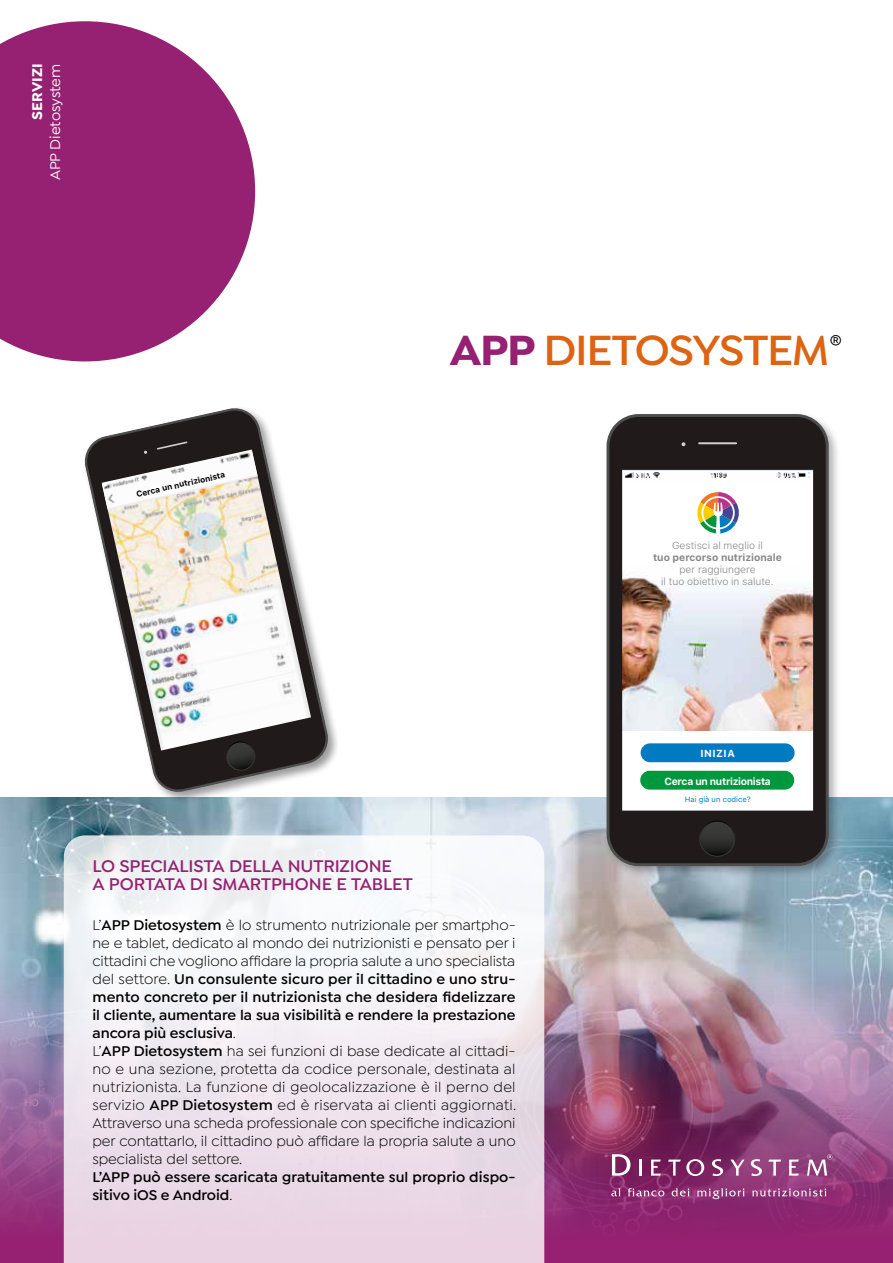
<style>
.page{position:relative;width:893px;height:1263px;background:#fff}
.page>*{position:absolute;margin:0;border:0;box-sizing:border-box;transform-origin:0 0}
.t1{font:600 45px "Isidora Sans";letter-spacing:-.035em;color:#dc6413}
.t2{font:30px "Isidora Sans";color:#000}
.t3{font:600 18px/18px "Isidora Sans";letter-spacing:-.005em;color:#962071}
.t4{font:15px/18px "Isidora Sans";color:#000}
.t5{font:600 15px/18px "Isidora Sans";letter-spacing:.005em;color:#000}
.t6{font:500 15px "Isidora Sans";color:#fff}
.t7{font:700 15px "Isidora Sans";color:#fff}
.t8{font:300 10.2px/11.7px "SF Pro Text";color:#878787;text-align:center}
.t9{font:700 10.2px "SF Pro Text";letter-spacing:-.03em;color:#fff}
.t10{font:700 10.2px "SF Pro Text";color:#878787}
.t11{font:700 8.25px "SF Pro Text";color:#000}
.t12{font:7.65px "SF Pro Text";color:#007bc2}
.s1{font-weight:700;color:#962071}
.s2{font-weight:600}
.s3{font-weight:400}
</style>
<div class="page">
<img style="left:0;top:797px;width:893px;height:160px">
<img style="left:0;top:957px;width:893px;height:306px">
<svg style="left:64px;top:835px;width:480px;height:428px"></svg>
<svg style="left:0;top:21px;width:255px;height:340px;fill:#962071"></svg>
<svg style="left:612px;top:1154px;width:18px;height:21px"></svg>
<hr style="left:639px;top:1159px;width:3px;height:16px;background:#fff">
<svg style="left:768px;top:1159px;width:13px;height:16px"></svg>
<svg style="left:668px;top:1159px;width:36px;height:17px"></svg>
<svg style="left:712px;top:1159px;width:11px;height:17px"></svg>
<svg style="left:751px;top:1159px;width:11px;height:17px"></svg>
<svg style="left:730px;top:1159px;width:15px;height:16px"></svg>
<svg style="left:651px;top:1159px;width:10px;height:16px"></svg>
<svg style="left:789px;top:1159px;width:10px;height:16px"></svg>
<svg style="left:807px;top:1154px;width:25px;height:21px"></svg>
<svg style="left:611px;top:1188px;width:215px;height:11px"></svg>
<div style="left:82px;top:406px;width:258px;height:398px;background:#000;opacity:.4"></div>
<svg style="left:85px;top:408px;width:243px;height:384px"></svg>
<svg style="left:156px;top:440px;width:33px;height:10px"></svg>
<svg style="left:225px;top:740px;width:31px;height:32px"></svg>
<img style="left:102px;top:450px;width:156px;height:59px">
<div style="left:604px;top:411px;width:237px;height:468px;background:#000;opacity:.3"></div>
<div style="left:607px;top:414px;width:222px;height:452px;border:6px solid #4d4d4d;border-radius:29px"></div>
<svg style="left:609px;top:417px;width:217px;height:446px"></svg>
<hr style="left:699px;top:442px;width:37px;height:2px;background:#d4d3d3">
<svg style="left:682px;top:442px;width:3px;height:4px"></svg>
<svg style="left:700px;top:821px;width:35px;height:35px"></svg>
<div style="left:699px;top:821px;width:36px;height:35px;border:1px solid #fff;border-radius:50%"></div>
<p class="t7" style="left:28px;top:120px;width:57px;rotate:-90deg">SERVIZI</p>
<p class="t6" style="left:47px;top:180px;width:118px;rotate:-90deg">APP Dietosystem</p>
<p class="t11" style="left:135px;top:490px;width:92px;rotate:-13deg">Cerca un nutrizionista</p>
<h2 class="t2" style="left:829px;top:328px;width:15px">®</h2>
<h1 class="t1" style="left:450px;top:323px;width:381px"><span class="s1">APP</span> DIETOSYSTEM</h1>
<p class="t8" style="left:672px;top:540px;width:92px">Gestisci al meglio il</p>
<p class="t10" style="left:653px;top:552px;width:130px">tuo percorso nutrizionale</p>
<p class="t8" style="left:661px;top:564px;width:114px">per raggiungere<br>il tuo obiettivo in salute.</p>
<p class="t3" style="left:92px;top:857px;width:322px">LO SPECIALISTA DELLA NUTRIZIONE<br>A PORTATA DI SMARTPHONE E TABLET</p>
<p class="t4" style="left:92px;top:915px;width:425px">L’<span class="s2">APP Dietosystem</span> è lo strumento nutrizionale per smartpho&shy;ne e tablet, dedicato al mondo dei nutrizionisti e pensato per i cittadini che vogliono affidare la propria salute a uno specialista del settore. <span class="s2">Un consulente sicuro per il cittadino e uno stru&shy;mento concreto per il nutrizionista che desidera fidelizzare il cliente, aumentare la sua visibilità e rendere la prestazione ancora più esclusiva</span>.<br>L’<span class="s2">APP Dietosystem</span> ha sei funzioni di base dedicate al cittadi&shy;no e una sezione, protetta da codice personale, destinata al nutrizionista. La funzione di geolocalizzazione è il perno del servizio <span class="s2">APP Dietosystem</span> ed è riservata ai clienti aggiornati.<br>Attraverso una scheda professionale con specifiche indicazioni per contattarlo, il cittadino può affidare la propria salute a uno specialista del settore.</p>
<p class="t5" style="left:92px;top:1168px;width:425px">L’APP può essere scaricata gratuitamente sul proprio dispo&shy;sitivo iOS e Android<span class="s3">.</span></p>
<p class="t9" style="left:700px;top:748px;width:36px">INIZIA</p>
<p class="t9" style="left:665px;top:775px;width:108px">Cerca un nutrizionista</p>
<p class="t12" style="left:685px;top:794px;width:67px">Hai già un codice?</p>
</div>
